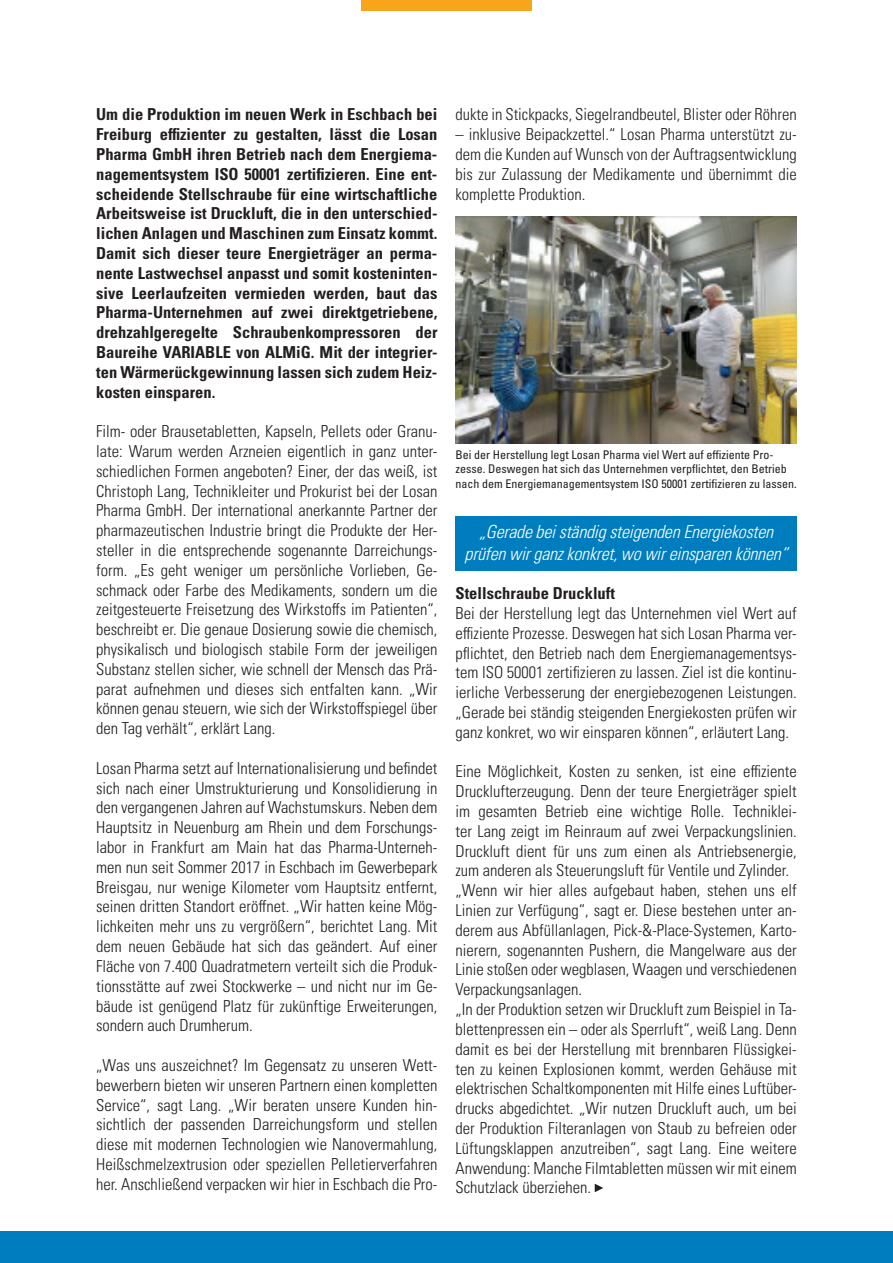
<style>
.page{position:relative;width:893px;height:1263px;background:#fff}
.page>*{position:absolute;margin:0;border:0;box-sizing:border-box;transform-origin:0 0}
.t1{font:italic 300 condensed 18px/21.6px "Univers LT Pro";color:#fff;text-align:center}
.t2{font:300 condensed 16.5px/19.8px "Univers LT Pro";color:#231f20;text-align:justify}
.t3{font:700 condensed 16.5px/19.8px "Univers LT Pro";color:#231f20;text-align:justify}
.t4{font:condensed 12px/14.4px "Univers LT Pro";color:#231f20}
</style>
<div class="page">
<img style="left:455px;top:217px;width:342px;height:226px">
<svg style="left:595px;top:1184px;width:8px;height:8px"></svg>
<div style="left:455px;top:516px;width:342px;height:54px;background:#007dbe"></div>
<div style="left:361px;top:0;width:170px;height:11px;background:#f9a51b"></div>
<div style="left:0;top:1231px;width:893px;height:32px;background:#007dbe"></div>
<p class="t3" style="left:96px;top:104px;width:343px">Um die Produktion im neuen Werk in Eschbach bei Freiburg effizienter zu gestalten, lässt die Losan Pharma GmbH ihren Betrieb nach dem Energiema&shy;nagementsystem ISO 50001 zertifizieren. Eine ent&shy;scheidende Stellschraube für eine wirtschaftliche Arbeitsweise ist Druckluft, die in den unterschied&shy;lichen Anlagen und Maschinen zum Einsatz kommt.<br>Damit sich dieser teure Energieträger an perma&shy;nente Lastwechsel anpasst und somit kosteninten&shy;sive Leerlaufzeiten vermieden werden, baut das Pharma-Unternehmen auf zwei direktgetriebene, drehzahlgeregelte Schraubenkompressoren der Baureihe VARIABLE von ALMiG. Mit der integrier&shy;ten Wärmerückgewinnung lassen sich zudem Heiz&shy;kosten einsparen.</p>
<p class="t2" style="left:96px;top:421px;width:343px">Film- oder Brausetabletten, Kapseln, Pellets oder Granu&shy;late: Warum werden Arzneien eigentlich in ganz unter&shy;schiedlichen Formen angeboten? Einer, der das weiß, ist Christoph Lang, Technikleiter und Prokurist bei der Losan Pharma GmbH. Der international anerkannte Partner der pharmazeutischen Industrie bringt die Produkte der Her&shy;steller in die entsprechende sogenannte Darreichungs&shy;form. „Es geht weniger um persönliche Vorlieben, Ge&shy;schmack oder Farbe des Medikaments, sondern um die zeitgesteuerte Freisetzung des Wirkstoffs im Patienten“, beschreibt er. Die genaue Dosierung sowie die chemisch, physikalisch und biologisch stabile Form der jeweiligen Substanz stellen sicher, wie schnell der Mensch das Prä&shy;parat aufnehmen und dieses sich entfalten kann. „Wir können genau steuern, wie sich der Wirkstoffspiegel über den Tag verhält“, erklärt Lang.</p>
<p class="t2" style="left:96px;top:757px;width:343px">Losan Pharma setzt auf Internationalisierung und befindet sich nach einer Umstrukturierung und Konsolidierung in den vergangenen Jahren auf Wachstumskurs. Neben dem Hauptsitz in Neuenburg am Rhein und dem Forschungs&shy;labor in Frankfurt am Main hat das Pharma-Unterneh&shy;men nun seit Sommer 2017 in Eschbach im Gewerbepark Breisgau, nur wenige Kilometer vom Hauptsitz entfernt, seinen dritten Standort eröffnet. „Wir hatten keine Mög&shy;lichkeiten mehr uns zu vergrößern“, berichtet Lang. Mit dem neuen Gebäude hat sich das geändert. Auf einer Fläche von 7.400 Quadratmetern verteilt sich die Produk&shy;tionsstätte auf zwei Stockwerke – und nicht nur im Ge&shy;bäude ist genügend Platz für zukünftige Erweiterungen, sondern auch Drumherum.</p>
<p class="t2" style="left:96px;top:1054px;width:343px">„Was uns auszeichnet? Im Gegensatz zu unseren Wett&shy;bewerbern bieten wir unseren Partnern einen kompletten Service“, sagt Lang. „Wir beraten unsere Kunden hin&shy;sichtlich der passenden Darreichungsform und stellen diese mit modernen Technologien wie Nanovermahlung, Heißschmelzextrusion oder speziellen Pelletierverfahren her. Anschließend verpacken wir hier in Eschbach die Pro-</p>
<p class="t2" style="left:455px;top:104px;width:343px">dukte in Stickpacks, Siegelrandbeutel, Blister oder Röhren</p>
<p class="t2" style="left:455px;top:124px;width:343px">– inklusive Beipackzettel.“ Losan Pharma unterstützt zu&shy;dem die Kunden auf Wunsch von der Auftragsentwicklung bis zur Zulassung der Medikamente und übernimmt die komplette Produktion.</p>
<p class="t4" style="left:455px;top:447px;width:343px">Bei der Herstellung legt Losan Pharma viel Wert auf effiziente Pro&shy;zesse. Deswegen hat sich das Unternehmen verpflichtet, den Betrieb nach dem Energiemanagementsystem ISO 50001 zertifizieren zu lassen.</p>
<p class="t1" style="left:464px;top:520px;width:330px">„GeradebeiständigsteigendenEnergiekosten prüfenwirganzkonkret,wowireinsparenkönnen“</p>
<p class="t3" style="left:455px;top:583px;width:161px">Stellschraube Druckluft</p>
<p class="t2" style="left:455px;top:602px;width:343px">Bei der Herstellung legt das Unternehmen viel Wert auf effiziente Prozesse. Deswegen hat sich Losan Pharma ver&shy;pflichtet, den Betrieb nach dem Energiemanagementsys&shy;tem ISO 50001 zertifizieren zu lassen. Ziel ist die kontinu&shy;ierliche Verbesserung der energiebezogenen Leistungen. „Gerade bei ständig steigenden Energiekosten prüfen wir ganz konkret, wo wir einsparen können“, erläutert Lang.</p>
<p class="t2" style="left:455px;top:761px;width:343px;text-align:left">Eine Möglichkeit, Kosten zu senken, ist eine effiziente Drucklufterzeugung. Denn der teure Energieträger spielt im gesamten Betrieb eine wichtige Rolle. Techniklei&shy;ter Lang zeigt im Reinraum auf zwei Verpackungslinien.<br>Druckluft dient für uns zum einen als Antriebsenergie, zum anderen als Steuerungsluft für Ventile und Zylinder. „Wenn wir hier alles aufgebaut haben, stehen uns elf Linien zur Verfügung“, sagt er. Diese bestehen unter an&shy;derem aus Abfüllanlagen, Pick-&amp;-Place-Systemen, Karto&shy;nierern, sogenannten Pushern, die Mangelware aus der Linie stoßen oder wegblasen, Waagen und verschiedenen Verpackungsanlagen.<br>„In der Produktion setzen wir Druckluft zum Beispiel in Ta&shy;blettenpressen ein – oder als Sperrluft“, weiß Lang. Denn damit es bei der Herstellung mit brennbaren Flüssigkei&shy;ten zu keinen Explosionen kommt, werden Gehäuse mit elektrischen Schaltkomponenten mit Hilfe eines Luftüber&shy;drucks abgedichtet. „Wir nutzen Druckluft auch, um bei der Produktion Filteranlagen von Staub zu befreien oder Lüftungsklappen anzutreiben“, sagt Lang. Eine weitere Anwendung: Manche Filmtabletten müssen wir mit einem Schutzlack überziehen.</p>
</div>
